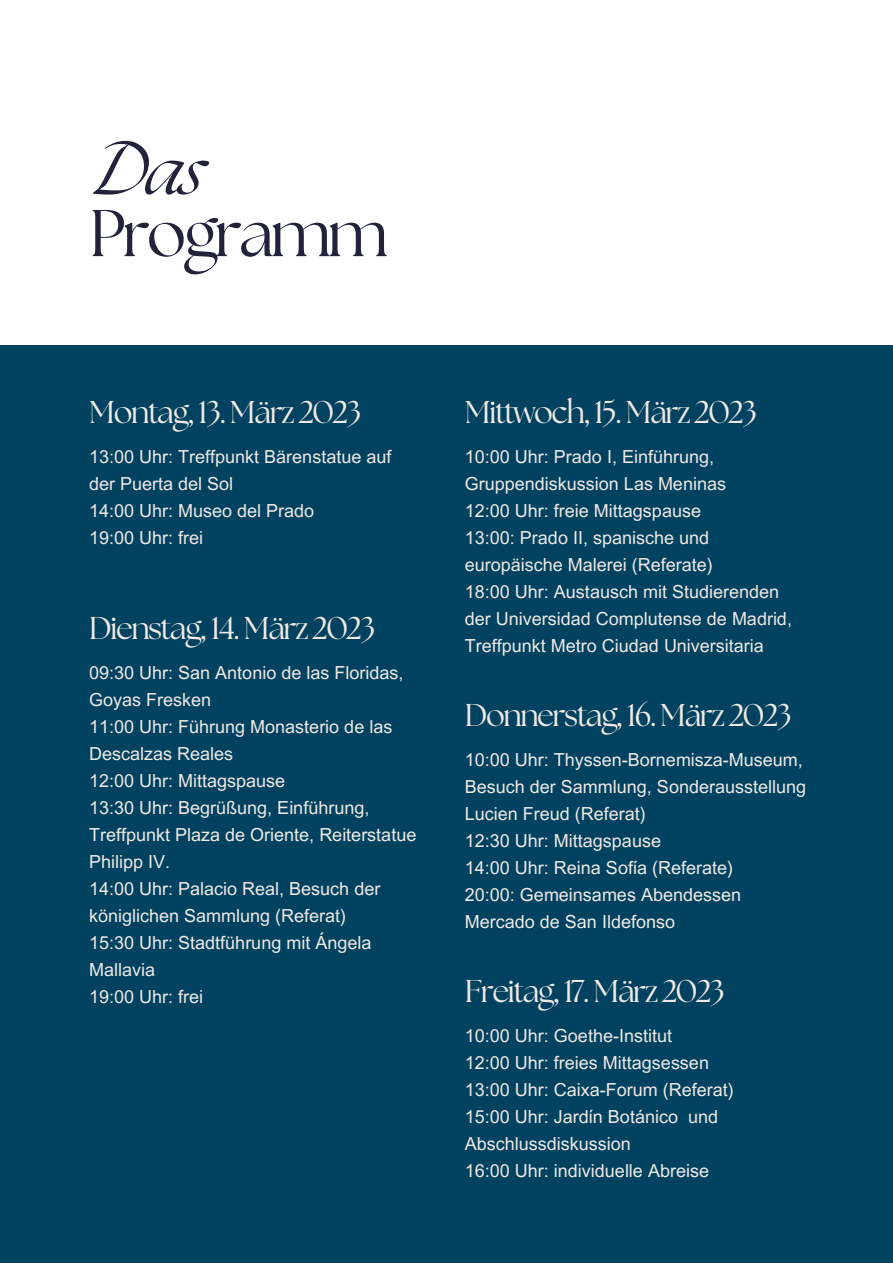
<style>
.page{position:relative;width:893px;height:1264px;background:#fff}
.page>*{position:absolute;margin:0;border:0;box-sizing:border-box;transform-origin:0 0}
.t1{font:66px "The Seasons";letter-spacing:-.05em;color:#22223b}
.t2{font:italic 66px "The Seasons";color:#22223b}
.t3{font:31.5px "The Seasons";letter-spacing:-.05em;color:#f2e9e4}
.t4{font:18px/27px "Arial MT Pro";color:#f2e9e4}
</style>
<div class="page">
<div style="left:0;top:345px;width:892px;height:917px;background:#004260"></div>
<p class="t2" style="left:89px;top:141px;width:116px">Das</p>
<p class="t1" style="left:89px;top:203px;width:300px">Programm</p>
<p class="t3" style="left:89px;top:398px;width:273px">Montag, 13. März 2023</p>
<p class="t4" style="left:89px;top:446px;width:303px">13:00 Uhr: Treffpunkt Bärenstatue auf der Puerta del Sol</p>
<p class="t4" style="left:89px;top:500px;width:226px">14:00 Uhr: Museo del Prado</p>
<p class="t4" style="left:89px;top:526px;width:115px">19:00 Uhr: frei</p>
<p class="t3" style="left:89px;top:613px;width:287px">Dienstag, 14. März 2023</p>
<p class="t4" style="left:89px;top:661px;width:315px">09:30 Uhr: San Antonio de las Floridas,<br>Goyas Fresken</p>
<p class="t4" style="left:89px;top:715px;width:304px">11:00 Uhr: Führung Monasterio de las<br>Descalzas Reales</p>
<p class="t4" style="left:89px;top:769px;width:197px">12:00 Uhr: Mittagspause</p>
<p class="t4" style="left:89px;top:796px;width:328px">13:30 Uhr: Begrüßung, Einführung,<br>Treffpunkt Plaza de Oriente, Reiterstatue<br>Philipp IV.</p>
<p class="t4" style="left:89px;top:877px;width:292px">14:00 Uhr: Palacio Real, Besuch der königlichen Sammlung (Referat)</p>
<p class="t4" style="left:89px;top:931px;width:283px">15:30 Uhr: Stadtführung mit Ángela<br>Mallavia</p>
<p class="t4" style="left:89px;top:985px;width:115px">19:00 Uhr: frei</p>
<p class="t3" style="left:465px;top:398px;width:294px">Mittwoch, 15. März 2023</p>
<p class="t4" style="left:465px;top:446px;width:262px">10:00 Uhr: Prado I, Einführung,<br>Gruppendiskussion Las Meninas</p>
<p class="t4" style="left:465px;top:500px;width:237px">12:00 Uhr: freie Mittagspause</p>
<p class="t4" style="left:465px;top:526px;width:249px">13:00: Prado II, spanische und europäische Malerei (Referate)</p>
<p class="t4" style="left:465px;top:580px;width:328px">18:00 Uhr: Austausch mit Studierenden der Universidad Complutense de Madrid,<br>Treffpunkt Metro Ciudad Universitaria</p>
<p class="t3" style="left:465px;top:700px;width:328px">Donnerstag, 16. März 2023</p>
<p class="t4" style="left:465px;top:748px;width:342px">10:00 Uhr: Thyssen-Bornemisza-Museum,<br>Besuch der Sammlung, Sonderausstellung<br>Lucien Freud (Referat)</p>
<p class="t4" style="left:465px;top:829px;width:197px">12:30 Uhr: Mittagspause</p>
<p class="t4" style="left:465px;top:856px;width:269px">14:00 Uhr: Reina Sofía (Referate)</p>
<p class="t4" style="left:465px;top:883px;width:277px">20:00: Gemeinsames Abendessen<br>Mercado de San Ildefonso</p>
<p class="t3" style="left:465px;top:976px;width:261px">Freitag, 17. März 2023</p>
<p class="t4" style="left:465px;top:1024px;width:208px">10:00 Uhr: Goethe-Institut</p>
<p class="t4" style="left:465px;top:1051px;width:245px">12:00 Uhr: freies Mittagsessen</p>
<p class="t4" style="left:465px;top:1078px;width:270px">13:00 Uhr: Caixa-Forum (Referat)</p>
<p class="t4" style="left:465px;top:1105px;width:254px">15:00 Uhr: Jardín Botánico und<br>Abschlussdiskussion</p>
<p class="t4" style="left:465px;top:1158px;width:245px">16:00 Uhr: individuelle Abreise</p>
</div>
